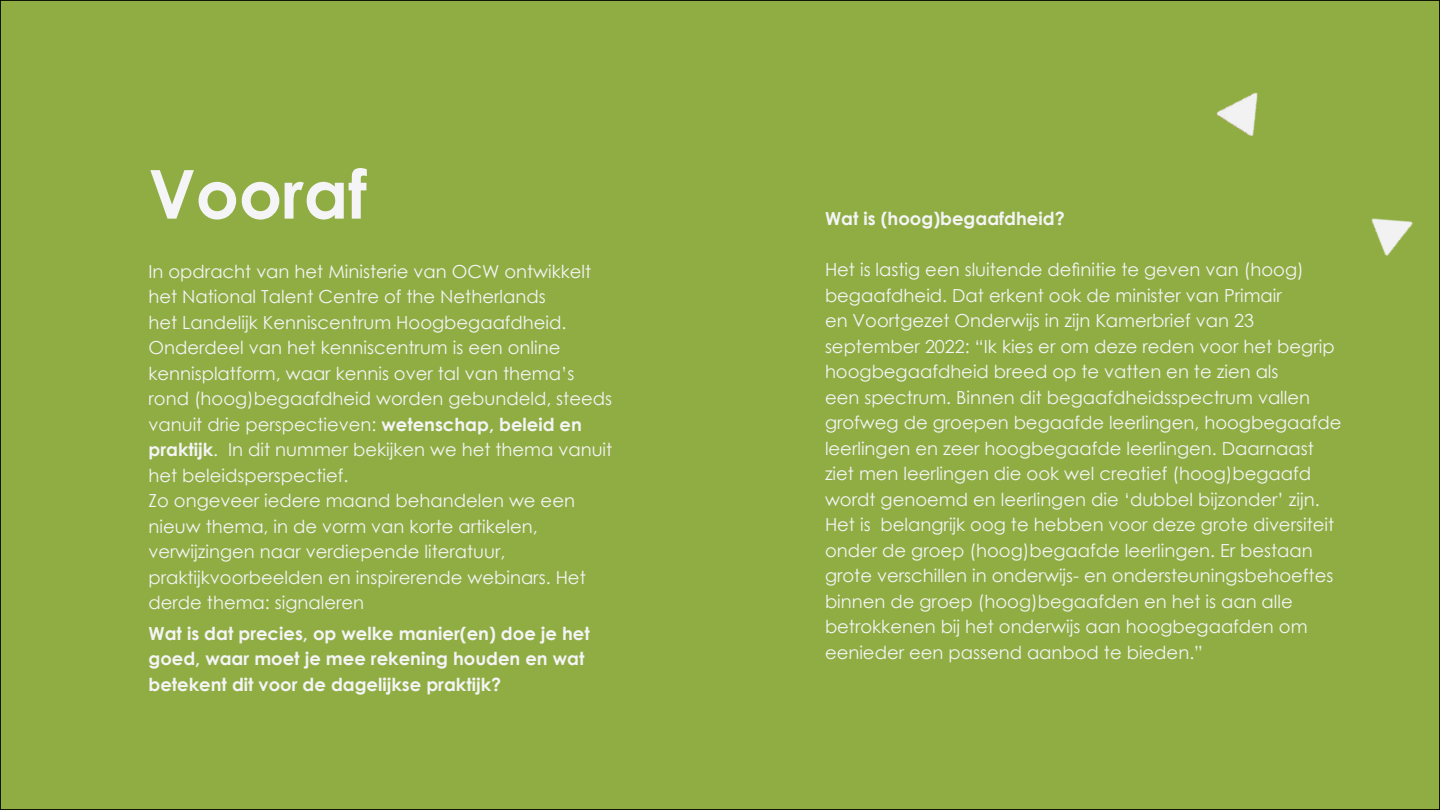
<style>
.page{position:relative;width:1440px;height:810px;background:#8fad43}
.page>*{position:absolute;margin:0;border:0;box-sizing:border-box;transform-origin:0 0}
.t1{font:700 67.5px "Century Gothic";color:#f5f4f6}
.t2{font:18px/25.5px "Century Gothic";color:#f5f4f6}
.t3{font:700 18px/25.5px "Century Gothic";color:#f5f4f6}
.s1{font-weight:700}
</style>
<div class="page">
<img style="left:334px;top:80px;width:1106px;height:730px">
<h1 class="t1" style="left:148px;top:163px;width:220px">Vooraf</h1>
<p class="t2" style="left:148px;top:260px;width:465px">In opdracht van het Ministerie van OCW ontwikkelt het National Talent Centre of the Netherlands<br>het Landelijk Kenniscentrum Hoogbegaafdheid.<br>Onderdeel van het kenniscentrum is een online kennisplatform, waar kennis over tal van thema’s rond (hoog)begaafdheid worden gebundeld, steeds vanuit drie perspectieven: <span class="s1">wetenschap, beleid en praktijk</span>. In dit nummer bekijken we het thema vanuit het beleidsperspectief.<br>Zo ongeveer iedere maand behandelen we een nieuw thema, in de vorm van korte artikelen, verwijzingen naar verdiepende literatuur, praktijkvoorbeelden en inspirerende webinars. Het derde thema: signaleren</p>
<p class="t3" style="left:148px;top:622px;width:443px">Wat is dat precies, op welke manier(en) doe je het goed, waar moet je mee rekening houden en wat betekent dit voor de dagelijkse praktijk?</p>
<p class="t3" style="left:825px;top:207px;width:241px">Wat is (hoog)begaafdheid?</p>
<p class="t2" style="left:825px;top:257px;width:518px">Het is lastig een sluitende definitie te geven van (hoog) begaafdheid. Dat erkent ook de minister van Primair<br>en Voortgezet Onderwijs in zijn Kamerbrief van 23 september 2022: “Ik kies er om deze reden voor het begrip hoogbegaafdheid breed op te vatten en te zien als<br>een spectrum. Binnen dit begaafdheidsspectrum vallen grofweg de groepen begaafde leerlingen, hoogbegaafde leerlingen en zeer hoogbegaafde leerlingen. Daarnaast ziet men leerlingen die ook wel creatief (hoog)begaafd wordt genoemd en leerlingen die ‘dubbel bijzonder’ zijn.<br>Het is belangrijk oog te hebben voor deze grote diversiteit onder de groep (hoog)begaafde leerlingen. Er bestaan grote verschillen in onderwijs- en ondersteuningsbehoeftes binnen de groep (hoog)begaafden en het is aan alle betrokkenen bij het onderwijs aan hoogbegaafden om eenieder een passend aanbod te bieden.”</p>
</div>
